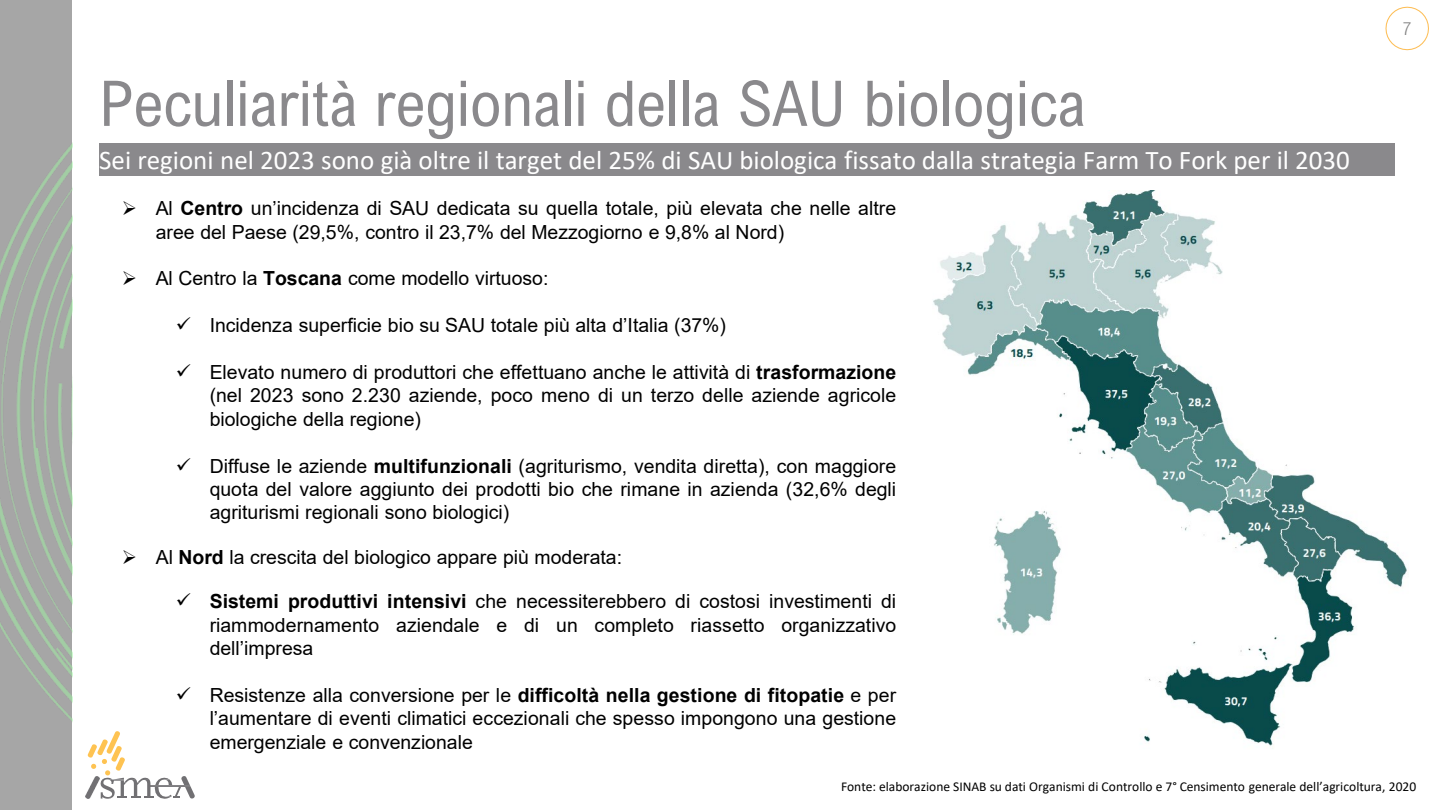
<style>
.page{position:relative;width:1440px;height:810px;background:#fff}
.page>*{position:absolute;margin:0;border:0;box-sizing:border-box;transform-origin:0 0}
.t1{font:63px "Arial Nova Cond";color:#8a898c}
.t2{font:27px "Calibri";color:#fff}
.t3{font:19.5px/23.4px "Arial";color:#000;text-align:justify}
.t4{font:300 18px "Arial Nova Cond";color:#7f7f7f}
.t5{font:13.5px "Calibri";color:#000}
.s1{font-weight:700}
</style>
<div class="page">
<div style="left:0;top:0;width:72px;height:810px;background:#a6a6a6"></div>
<img style="left:86px;top:790px;width:2px;height:9px">
<svg style="left:88px;top:731px;width:107px;height:68px"></svg>
<svg style="left:1385px;top:6px;width:44px;height:45px"></svg>
<img style="left:0;top:144px;width:72px;height:577px">
<div style="left:99px;top:143px;width:1296px;height:33px;background:#8a898c"></div>
<img style="left:933px;top:191px;width:474px;height:555px">
<h2 class="t1" style="left:99px;top:65px;width:988px">Peculiarità regionali della SAU biologica</h2>
<p class="t2" style="left:99px;top:141px;width:1252px">Sei regioni nel 2023 sono già oltre il target del 25% di SAU biologica fissato dalla strategia Farm To Fork per il 2030</p>
<p class="t3" style="left:156px;top:196px;width:742px;text-indent:-34px">➢ Al <span class="s1">Centro</span> un’incidenza di SAU dedicata su quella totale, più elevata che nelle altre aree del Paese (29,5%, contro il 23,7% del Mezzogiorno e 9,8% al Nord)</p>
<p class="t3" style="left:122px;top:267px;width:428px">➢ Al Centro la <span class="s1">Toscana</span> come modello virtuoso:</p>
<p class="t3" style="left:176px;top:313px;width:552px">✓ Incidenza superficie bio su SAU totale più alta d’Italia (37%)</p>
<p class="t3" style="left:210px;top:360px;width:688px;text-indent:-34px">✓ Elevato numero di produttori che effettuano anche le attività di <span class="s1">trasformazione </span>(nel 2023 sono 2.230 aziende, poco meno di un terzo delle aziende agricole biologiche della regione)</p>
<p class="t3" style="left:210px;top:454px;width:688px;text-indent:-34px">✓ Diffuse le aziende <span class="s1">multifunzionali</span> (agriturismo, vendita diretta), con maggiore quota del valore aggiunto dei prodotti bio che rimane in azienda (32,6% degli agriturismi regionali sono biologici)</p>
<p class="t3" style="left:122px;top:545px;width:502px">➢ Al <span class="s1">Nord</span> la crescita del biologico appare più moderata:</p>
<p class="t3" style="left:210px;top:590px;width:688px;text-indent:-34px">✓ <span class="s1">Sistemi produttivi intensivi</span> che necessiterebbero di costosi investimenti di riammodernamento aziendale e di un completo riassetto organizzativo dell’impresa</p>
<p class="t3" style="left:210px;top:683px;width:688px;text-indent:-34px">✓ Resistenze alla conversione per le <span class="s1">difficoltà nella gestione di fitopatie</span> e per l’aumentare di eventi climatici eccezionali che spesso impongono una gestione emergenziale e convenzionale</p>
<p class="t4" style="left:1403px;top:18px;width:10px">7</p>
<p class="t5" style="left:841px;top:777px;width:577px">Fonte: elaborazione SINAB su dati Organismi di Controllo e 7° Censimento generale dell’agricoltura, 2020</p>
</div>
